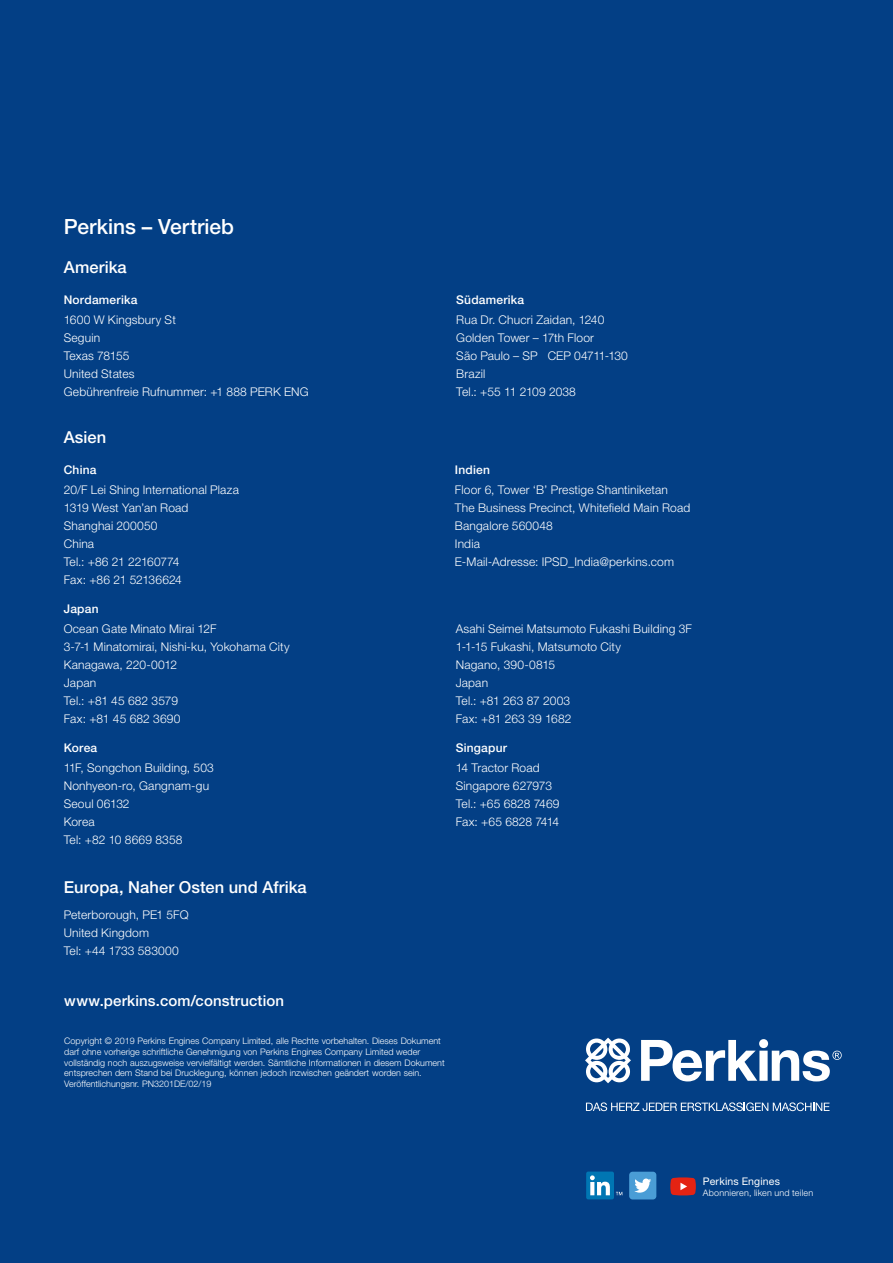
<style>
.page{position:relative;width:893px;height:1263px;background:#033f85}
.page>*{position:absolute;margin:0;border:0;box-sizing:border-box;transform-origin:0 0}
.t1{font:500 21px "Helvetica Neue LT Pro";letter-spacing:.005em;color:#fff}
.t2{font:500 16.5px "Helvetica Neue LT Pro";letter-spacing:.005em;color:#fff}
.t3{font:500 15px "Helvetica Neue LT Pro";letter-spacing:.01em;color:#fff}
.t4{font:300 12px/18px "Helvetica Neue LT Pro";letter-spacing:.015em;color:#fff}
.t5{font:500 12px "Helvetica Neue LT Pro";letter-spacing:.015em;color:#fff}
.t6{font:10.5px "Helvetica Neue LT Pro";letter-spacing:.015em;color:#fff}
.t7{font:300 9px/10.8px "Helvetica Neue LT Pro";color:#fff}
.t8{font:300 9px "Helvetica Neue LT Pro";letter-spacing:.025em;color:#fff}
</style>
<div class="page">
<div style="left:629px;top:1172px;width:27px;height:27px;background:#4a9dd6;border-radius:3px"></div>
<svg style="left:634px;top:1178px;width:17px;height:14px"></svg>
<div style="left:586px;top:1171px;width:28px;height:28px;background:#0076b3;border-radius:2px"></div>
<svg style="left:590px;top:1175px;width:20px;height:20px"></svg>
<svg style="left:616px;top:1192px;width:6px;height:3px"></svg>
<svg style="left:586px;top:1102px;width:243px;height:9px"></svg>
<svg style="left:585px;top:1037px;width:46px;height:46px"></svg>
<svg style="left:641px;top:1039px;width:201px;height:42px"></svg>
<svg style="left:670px;top:1178px;width:26px;height:17px"></svg>
<h1 class="t1" style="left:64px;top:214px;width:172px">Perkins – Vertrieb</h1>
<h2 class="t2" style="left:64px;top:257px;width:65px">Amerika</h2>
<p class="t5" style="left:64px;top:293px;width:75px">Nordamerika</p>
<p class="t4" style="left:64px;top:311px;width:247px">1600 W Kingsbury St<br>Seguin<br>Texas 78155<br>United States<br>Gebührenfreie Rufnummer: +1 888 PERK ENG</p>
<h2 class="t2" style="left:64px;top:427px;width:44px">Asien</h2>
<p class="t5" style="left:64px;top:462px;width:34px">China</p>
<p class="t4" style="left:64px;top:481px;width:177px">20/F Lei Shing International Plaza<br>1319 West Yan’an Road<br>Shanghai 200050<br>China<br>Tel.: +86 21 22160774<br>Fax: +86 21 52136624</p>
<p class="t5" style="left:456px;top:293px;width:69px">Südamerika</p>
<p class="t4" style="left:456px;top:311px;width:173px">Rua Dr. Chucri Zaidan, 1240<br>Golden Tower – 17th Floor<br>São Paulo – SP CEP 04711-130<br>Brazil<br>Tel.: +55 11 2109 2038</p>
<p class="t5" style="left:455px;top:462px;width:36px">Indien</p>
<p class="t4" style="left:455px;top:481px;width:237px">Floor 6, Tower ‘B’ Prestige Shantiniketan<br>The Business Precinct, Whitefield Main Road<br>Bangalore 560048<br>India<br>E-Mail-Adresse: IPSD_India@perkins.com</p>
<p class="t5" style="left:64px;top:601px;width:36px">Japan</p>
<p class="t4" style="left:64px;top:619px;width:227px">Ocean Gate Minato Mirai 12F<br>3-7-1 Minatomirai, Nishi-ku, Yokohama City<br>Kanagawa, 220-0012<br>Japan<br>Tel.: +81 45 682 3579<br>Fax: +81 45 682 3690</p>
<p class="t4" style="left:456px;top:619px;width:238px">Asahi Seimei Matsumoto Fukashi Building 3F<br>1-1-15 Fukashi, Matsumoto City<br>Nagano, 390-0815<br>Japan<br>Tel.: +81 263 87 2003<br>Fax: +81 263 39 1682</p>
<p class="t5" style="left:64px;top:741px;width:35px">Korea</p>
<p class="t4" style="left:64px;top:759px;width:152px">11F, Songchon Building, 503<br>Nonhyeon-ro, Gangnam-gu<br>Seoul 06132<br>Korea<br>Tel: +82 10 8669 8358</p>
<p class="t5" style="left:456px;top:741px;width:53px">Singapur</p>
<p class="t4" style="left:456px;top:759px;width:105px">14 Tractor Road<br>Singapore 627973<br>Tel.: +65 6828 7469<br>Fax: +65 6828 7414</p>
<h2 class="t2" style="left:64px;top:877px;width:244px">Europa, Naher Osten und Afrika</h2>
<p class="t4" style="left:64px;top:906px;width:126px">Peterborough, PE1 5FQ<br>United Kingdom<br>Tel: +44 1733 583000</p>
<p class="t3" style="left:64px;top:991px;width:221px">www.perkins.com/construction</p>
<p class="t7" style="left:64px;top:1035px;width:382px">Copyright © 2019 Perkins Engines Company Limited, alle Rechte vorbehalten. Dieses Dokument darf ohne vorherige schriftliche Genehmigung von Perkins Engines Company Limited weder vollständig noch auszugsweise vervielfältigt werden. Sämtliche Informationen in diesem Dokument entsprechen dem Stand bei Drucklegung, können jedoch inzwischen geändert worden sein.<br>Veröffentlichungsnr. PN3201DE/02/19</p>
<p class="t6" style="left:703px;top:1175px;width:79px">Perkins Engines</p>
<p class="t8" style="left:703px;top:1187px;width:112px">Abonnieren, liken und teilen</p>
</div>
